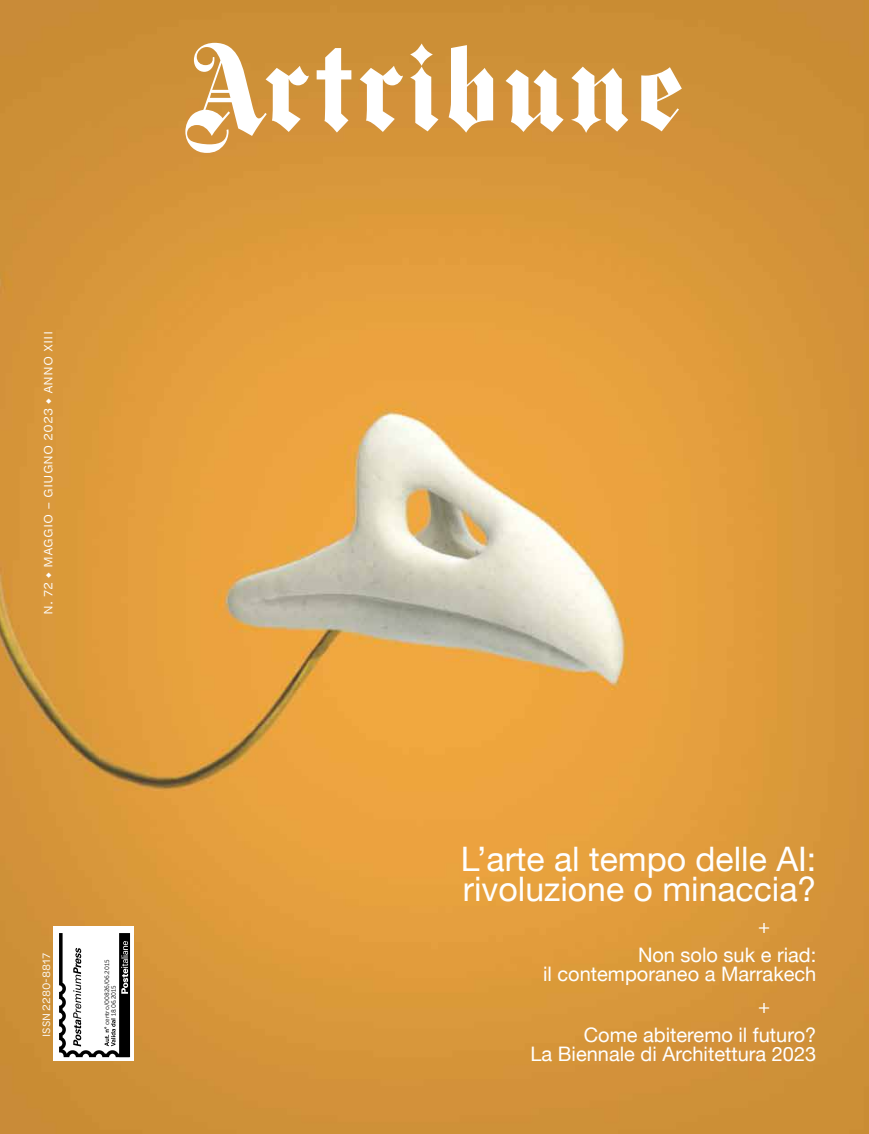
<style>
.page{position:relative;width:869px;height:1134px;background:#fff}
.page>*{position:absolute;margin:0;border:0;box-sizing:border-box;transform-origin:0 0}
.t1{font:33.75px/30px "Helvetica Neue";color:#fff}
.t2{font:20px/29.4px "Helvetica Neue";color:#fff}
.t3{font:12.5px "Halyard Micro";color:#fff}
.t4{font:11.25px "Halyard Text";color:#fff}
.t5{font:6.25px/6.5px "Museo Sans 300";color:#000}
.s1{font-family:"Abril Text"}
</style>
<div class="page">
<img style="left:0;top:0;width:868px;height:1134px">
<div style="left:54px;top:927px;width:80px;height:134px;background:#fff"></div>
<div style="left:119px;top:933px;width:11px;height:124px;background:#000"></div>
<svg style="left:59px;top:933px;width:70px;height:124px"></svg>
<svg style="left:410px;top:67px;width:28px;height:64px"></svg>
<svg style="left:359px;top:66px;width:44px;height:66px"></svg>
<svg style="left:410px;top:43px;width:22px;height:23px"></svg>
<svg style="left:185px;top:43px;width:123px;height:110px"></svg>
<svg style="left:316px;top:48px;width:35px;height:85px"></svg>
<svg style="left:448px;top:45px;width:45px;height:88px"></svg>
<svg style="left:505px;top:70px;width:58px;height:62px"></svg>
<svg style="left:571px;top:67px;width:57px;height:66px"></svg>
<svg style="left:640px;top:67px;width:41px;height:64px"></svg>
<p class="t3" style="left:39px;top:615px;width:285px;rotate:-90deg">N. 72 <span class="s1">L</span> MAGGIO – GIUGNO 2023 <span class="s1">L</span> ANNO XIII</p>
<p class="t4" style="left:38px;top:1037px;width:85px;rotate:-90deg">ISSN 2280-8817</p>
<p class="t5" style="left:104px;top:1016px;width:58px;text-indent:-9px;rotate:-90deg">centro/00826/06.2015<br>18.06.2015</p>
<h1 class="t1" style="left:460px;top:846px;width:357px">L’arte al tempo delle AI: rivoluzione o minaccia?</h1>
<p class="t2" style="left:637px;top:912px;width:180px;text-indent:120px">+<br>Non solo suk e riad:</p>
<p class="t2" style="left:757px;top:959px;width:60px;line-height:31.9px;text-indent:-215px">il contemporaneo a Marrakech +</p>
<p class="t2" style="left:530px;top:1027px;width:287px;line-height:18.8px;text-align:right">Come abiteremo il futuro?<br>La Biennale di Architettura 2023</p>
</div>
